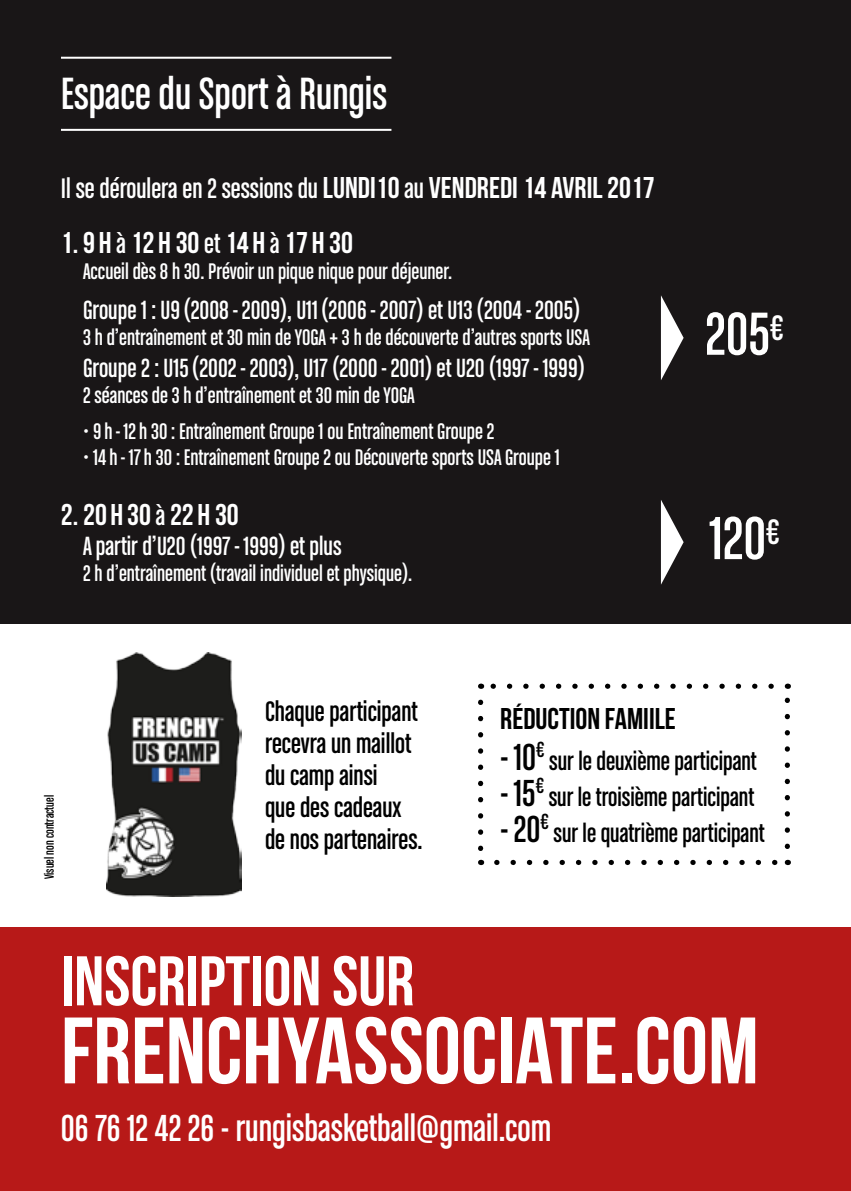
<style>
.page{position:relative;width:851px;height:1191px;background:#fff}
.page>*{position:absolute;margin:0;border:0;box-sizing:border-box;transform-origin:0 0}
.t1{font:700 94px "Bebas Neue";color:#fff}
.t2{font:700 70px "Bebas Neue";color:#fff}
.t3{font:64.6px "Chalet Comprime Cologne Sixty";color:#fff}
.t4{font:48px "Chalet Comprime Cologne Sixty";color:#fff}
.t5{font:40px "Chalet Comprime Cologne Sixty";color:#fff}
.t6{font:40px "Chalet Comprime Cologne Sixty";color:#000}
.t7{font:30px/32px "Chalet Comprime Cologne Sixty";color:#000}
.t8{font:30px "Chalet Comprime Cologne Sixty";color:#fff}
.t9{font:700 30px "Bebas Neue";color:#fff}
.t10{font:700 30px "Bebas Neue";color:#000}
.t11{font:28px "Chalet Comprime Cologne Sixty";color:#fff}
.t12{font:28px "Chalet Comprime Cologne Sixty";color:#000}
.t13{font:24px "Chalet Comprime Cologne Sixty";color:#fff}
.t14{font:14px "Chalet Comprime Cologne Sixty";color:#000}
.s1{font-family:"Bebas Neue";font-weight:700}
.s2{font-family:"Chalet Comprime Cologne Sixty";font-weight:400}
</style>
<div class="page">
<div style="left:0;top:0;width:850px;height:624px;background:#191617"></div>
<hr style="left:61px;top:57px;width:330px;height:2px;background:#fff">
<hr style="left:61px;top:129px;width:330px;height:2px;background:#fff">
<svg style="left:660px;top:295px;width:23px;height:85px"></svg>
<div style="left:0;top:927px;width:850px;height:264px;background:#b71918"></div>
<svg style="left:496px;top:859px;width:282px;height:6px"></svg>
<svg style="left:490px;top:683px;width:281px;height:6px"></svg>
<svg style="left:478px;top:702px;width:5px;height:163px"></svg>
<svg style="left:784px;top:683px;width:5px;height:163px"></svg>
<img style="left:106px;top:652px;width:136px;height:244px">
<svg style="left:660px;top:500px;width:23px;height:85px"></svg>
<h3 class="t4" style="left:61px;top:67px;width:327px">Espace du Sport à Rungis</h3>
<p class="t8" style="left:61px;top:172px;width:595px">Il se déroulera en 2 sessions du <span class="s1">LUNDI10</span> au <span class="s1">VENDREDI 14 AVRIL 2017</span></p>
<p class="t9" style="left:61px;top:226px;width:293px">1. 9 H <span class="s2">à</span> 12 H 30 <span class="s2">et</span> 14 H <span class="s2">à</span> 17 H 30</p>
<p class="t13" style="left:83px;top:258px;width:370px">Accueil dès 8 h 30. Prévoir un pique nique pour déjeuner.</p>
<p class="t11" style="left:83px;top:294px;width:498px">Groupe 1 : U9(2008-2009), U11(2006-2007) et U13 (2004-2005)</p>
<p class="t13" style="left:83px;top:324px;width:508px">3 h d’entraînement et 30 min de YOGA + 3 h de découverte d’autres sports USA</p>
<p class="t11" style="left:83px;top:352px;width:503px">Groupe 2 : U15(2002-2003), U17 (2000-2001) et U20 (1997- 1999)</p>
<p class="t13" style="left:83px;top:382px;width:333px">2 séances de 3 h d’entraînement et 30 min de YOGA</p>
<p class="t13" style="left:83px;top:418px;width:413px">• 9h- 12h 30 : Entraînement Groupe 1 ou Entraînement Groupe 2</p>
<p class="t13" style="left:83px;top:444px;width:478px">• 14h- 17h 30 : Entraînement Groupe 2 ou Découverte sports USA Groupe 1</p>
<p class="t9" style="left:61px;top:498px;width:179px">2. 20 H 30 <span class="s2">à</span> 22 H 30</p>
<p class="t11" style="left:83px;top:530px;width:260px">A partir d’U20 (1997- 1999) et plus</p>
<p class="t13" style="left:83px;top:560px;width:330px">2 h d’entraînement (travail individuel et physique).</p>
<h3 class="t3" style="left:705px;top:298px;width:80px">205<sup>€</sup></h3>
<h3 class="t3" style="left:709px;top:502px;width:72px">120<sup>€</sup></h3>
<p class="t14" style="left:42px;top:879px;width:85px;rotate:-90deg">Visuel non contractuel</p>
<p class="t7" style="left:265px;top:694px;width:159px">Chaque participant recevra un maillot du camp ainsi<br>que des cadeaux de nos partenaires.</p>
<p class="t10" style="left:500px;top:702px;width:177px">RÉDUCTION FAMIILE</p>
<h3 class="t6" style="left:500px;top:735px;width:46px">- 10<sup>€</sup></h3>
<p class="t12" style="left:549px;top:746px;width:209px">sur le deuxième participant</p>
<h3 class="t6" style="left:500px;top:771px;width:45px">- 15<sup>€</sup></h3>
<p class="t12" style="left:548px;top:782px;width:207px">sur le troisième participant</p>
<h3 class="t6" style="left:500px;top:807px;width:50px">-20<sup>€</sup></h3>
<p class="t12" style="left:553px;top:818px;width:213px">sur le quatrième participant</p>
<h2 class="t2" style="left:61px;top:942px;width:355px">INSCRIPTION SUR</h2>
<h1 class="t1" style="left:61px;top:999px;width:699px">FRENCHYASSOCIATE.COM</h1>
<h3 class="t5" style="left:61px;top:1106px;width:491px">06 76 12 42 26 - rungisbasketball@gmail.com</h3>
</div>
